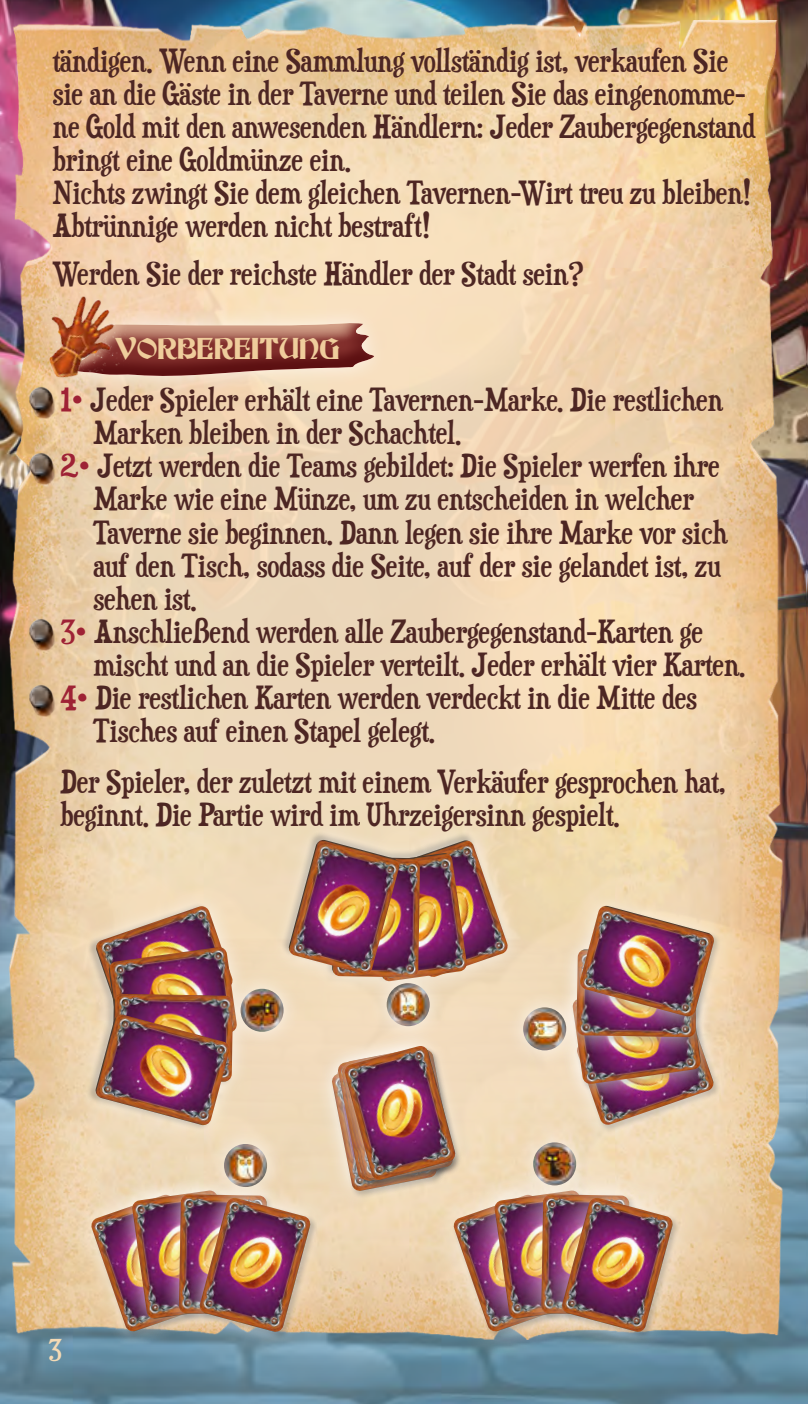
<style>
.page{position:relative;width:808px;height:1404px;background:#fff}
.page>*{position:absolute;margin:0;border:0;box-sizing:border-box;transform-origin:0 0}
.t1{font:30px/33px "Duality";color:#4d2623}
.t2{font:30px "Becker";color:#efcd9c;scale:.9 1}
.t3{font:27px "Duality";color:#f4dab5}
.s1{color:#9e2235}
</style>
<div class="page">
<img style="left:0;top:0;width:808px;height:1403px">
<img style="left:0;top:7px;width:1px;height:14px">
<img style="left:0;top:21px;width:797px;height:1367px">
<img style="left:797px;top:21px;width:11px;height:1373px">
<div style="left:54px;top:303px;width:337px;height:92px;background:#fff;opacity:.75"></div>
<div style="left:69px;top:320px;width:309px;height:57px;background:#9e2235;opacity:.75"></div>
<img style="left:10px;top:263px;width:136px;height:135px">
<img style="left:30px;top:384px;width:35px;height:34px">
<img style="left:30px;top:451px;width:35px;height:34px">
<img style="left:30px;top:617px;width:35px;height:33px">
<img style="left:30px;top:682px;width:35px;height:34px">
<svg style="left:801px;top:0;width:7px;height:120px"></svg>
<img style="left:64px;top:880px;width:676px;height:492px">
<img style="left:579px;top:905px;width:136px;height:112px">
<div style="left:77px;top:887px;width:178px;height:256px;background:#fff;opacity:.75"></div>
<img style="left:95px;top:906px;width:138px;height:108px">
<img style="left:108px;top:947px;width:129px;height:67px">
<img style="left:113px;top:993px;width:120px;height:88px">
<img style="left:95px;top:1014px;width:135px;height:111px">
<div style="left:270px;top:821px;width:256px;height:178px;background:#fff;opacity:.75"></div>
<img style="left:400px;top:840px;width:108px;height:137px">
<img style="left:366px;top:853px;width:101px;height:128px">
<img style="left:332px;top:856px;width:88px;height:121px">
<img style="left:288px;top:839px;width:112px;height:135px">
<div style="left:205px;top:1125px;width:80px;height:80px;background:#fff;opacity:.75"></div>
<img style="left:224px;top:1143px;width:43px;height:43px;border-radius:22px">
<div style="left:505px;top:988px;width:79px;height:80px;background:#fff;opacity:.75"></div>
<img style="left:523px;top:1007px;width:43px;height:43px;border-radius:22px">
<div style="left:368px;top:964px;width:80px;height:80px;background:#fff;opacity:.75"></div>
<img style="left:387px;top:983px;width:43px;height:43px;border-radius:22px">
<div style="left:514px;top:1123px;width:80px;height:80px;background:#fff;opacity:.75"></div>
<img style="left:533px;top:1142px;width:43px;height:43px;border-radius:22px">
<div style="left:222px;top:970px;width:80px;height:80px;background:#fff;opacity:.75"></div>
<img style="left:241px;top:988px;width:43px;height:43px;border-radius:22px">
<p class="t1" style="left:53px;top:44px;width:704px">tändigen. Wenn eine Sammlung vollständig ist, verkaufen Sie sie an die Gäste in der Taverne und teilen Sie das eingenomme&shy;ne Gold mit den anwesenden Händlern: Jeder Zaubergegenstand bringt eine Goldmünze ein.<br>Nichts zwingt Sie dem gleichen Tavernen-Wirt treu zu bleiben!<br>Abtrünnige werden nicht bestraft!</p>
<p class="t1" style="left:53px;top:257px;width:533px">Werden Sie der reichste Händler der Stadt sein?</p>
<p class="t2" style="left:115px;top:329px;width:251px">VORBEREITUNG</p>
<p class="t1" style="left:60px;top:383px;width:664px"><span class="s1">1•</span> Jeder Spieler erhält eine Tavernen-Marke. Die restlichen</p>
<p class="t1" style="left:93px;top:416px;width:369px">Marken bleiben in der Schachtel.</p>
<p class="t1" style="left:60px;top:449px;width:661px"><span class="s1">2•</span> Jetzt werden die Teams gebildet: Die Spieler werfen ihre</p>
<p class="t1" style="left:93px;top:482px;width:602px">Marke wie eine Münze, um zu entscheiden in welcher</p>
<p class="t1" style="left:93px;top:515px;width:636px">Taverne sie beginnen. Dann legen sie ihre Marke vor sich</p>
<p class="t1" style="left:93px;top:548px;width:629px">auf den Tisch, sodass die Seite, auf der sie gelandet ist, zu</p>
<p class="t1" style="left:93px;top:581px;width:105px">sehen ist.</p>
<p class="t1" style="left:60px;top:614px;width:644px"><span class="s1">3•</span> Anschließend werden alle Zaubergegenstand-Karten ge</p>
<p class="t1" style="left:93px;top:647px;width:654px">mischt und an die Spieler verteilt. Jeder erhält vier Karten.</p>
<p class="t1" style="left:60px;top:680px;width:638px"><span class="s1">4•</span> Die restlichen Karten werden verdeckt in die Mitte des</p>
<p class="t1" style="left:93px;top:713px;width:343px">Tisches auf einen Stapel gelegt.</p>
<p class="t1" style="left:60px;top:764px;width:667px">Der Spieler, der zuletzt mit einem Verkäufer gesprochen hat, beginnt. Die Partie wird im Uhrzeigersinn gespielt.</p>
<p class="t3" style="left:48px;top:1332px;width:15px">3</p>
</div>
